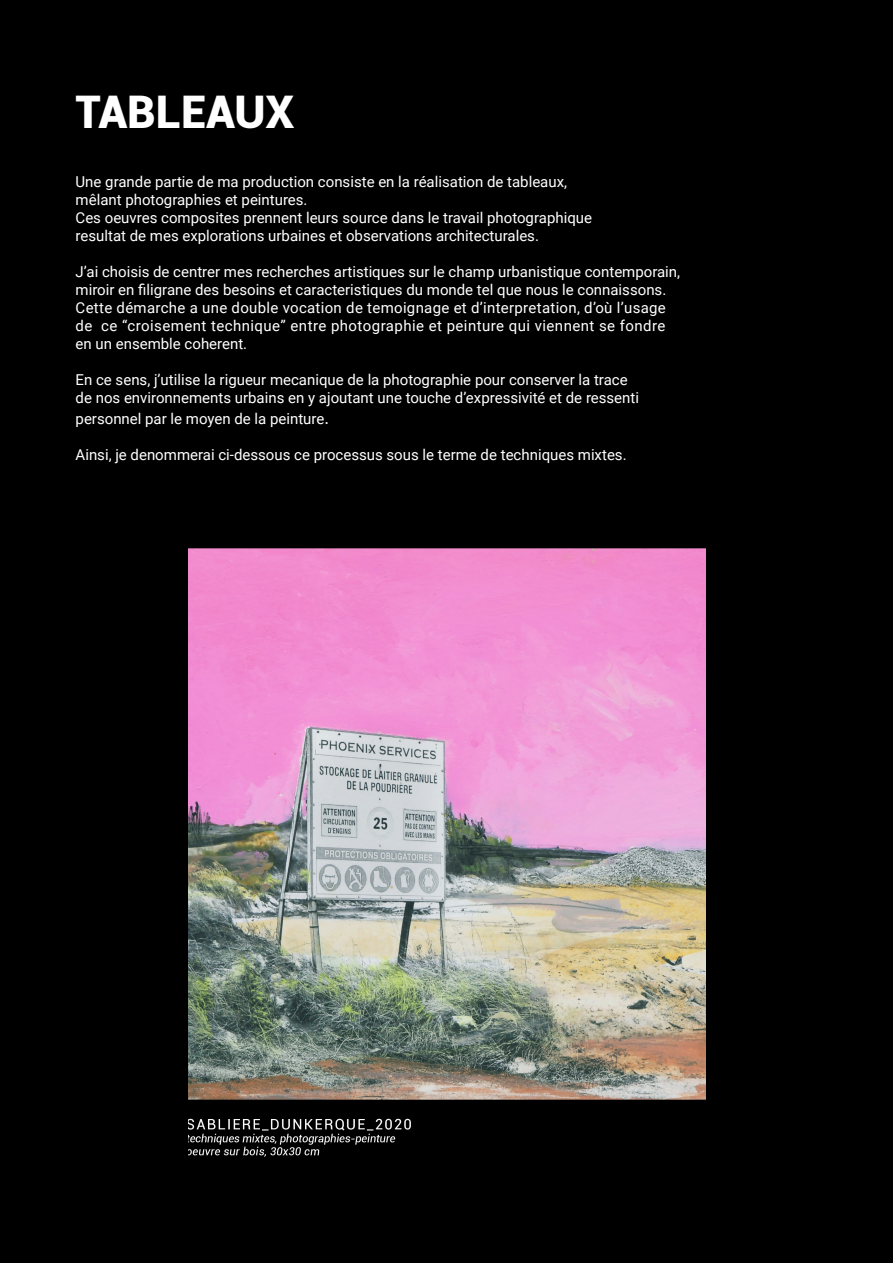
<style>
.page{position:relative;width:893px;height:1263px;background:#000}
.page>*{position:absolute;margin:0;border:0;box-sizing:border-box;transform-origin:0 0}
.t1{font:900 45px "Roboto";color:#fff}
.t2{font:15px "Roboto";color:#fff}
.t3{font:15px "Roboto";letter-spacing:.02em;color:#fff}
.t4{font:15px "Roboto";letter-spacing:.03em;color:#fff}
.s1{font-size:18px}
</style>
<div class="page">
<img style="left:188px;top:548px;width:517px;height:609px">
<p class="t1" style="left:76px;top:80px;width:220px">TABLEAUX</p>
<p class="t2" style="left:76px;top:171px;width:493px">Une grande partie de ma production consiste en la réalisation de tableaux,</p>
<p class="t2" style="left:76px;top:189px;width:233px">mêlant photographies et peintures.</p>
<p class="t2" style="left:76px;top:207px;width:518px">Ces oeuvres composites prennent leurs source dans le travail photographique</p>
<p class="t2" style="left:76px;top:225px;width:465px">resultat de mes explorations urbaines et observations architecturales.</p>
<p class="t2" style="left:76px;top:261px;width:606px">J’ai choisis de centrer mes recherches artistiques sur le champ urbanistique contemporain,</p>
<p class="t2" style="left:76px;top:279px;width:592px">miroir en filigrane des besoins et caracteristiques du monde tel que nous le connaissons.</p>
<p class="t3" style="left:76px;top:297px;width:592px">Cette démarche a une double vocation de temoignage et d’interpretation, d’où l’usage</p>
<p class="t4" style="left:76px;top:315px;width:591px">de ce “croisement technique” entre photographie et peinture qui viennent se fondre</p>
<p class="t2" style="left:76px;top:333px;width:173px">en un ensemble coherent.</p>
<p class="t2" style="left:76px;top:369px;width:553px">En ce sens, j’utilise la rigueur mecanique de la photographie pour conserver la trace</p>
<p class="t2" style="left:76px;top:387px;width:565px">de nos environnements urbains en y ajoutant une touche d’expressivité et de ressenti</p>
<p class="t2" style="left:76px;top:409px;width:255px">personnel par le moyen de la peinture<span class="s1">.</span></p>
<p class="t2" style="left:76px;top:445px;width:552px">Ainsi, je denommerai ci-dessous ce processus sous le terme de techniques mixtes.</p>
</div>
